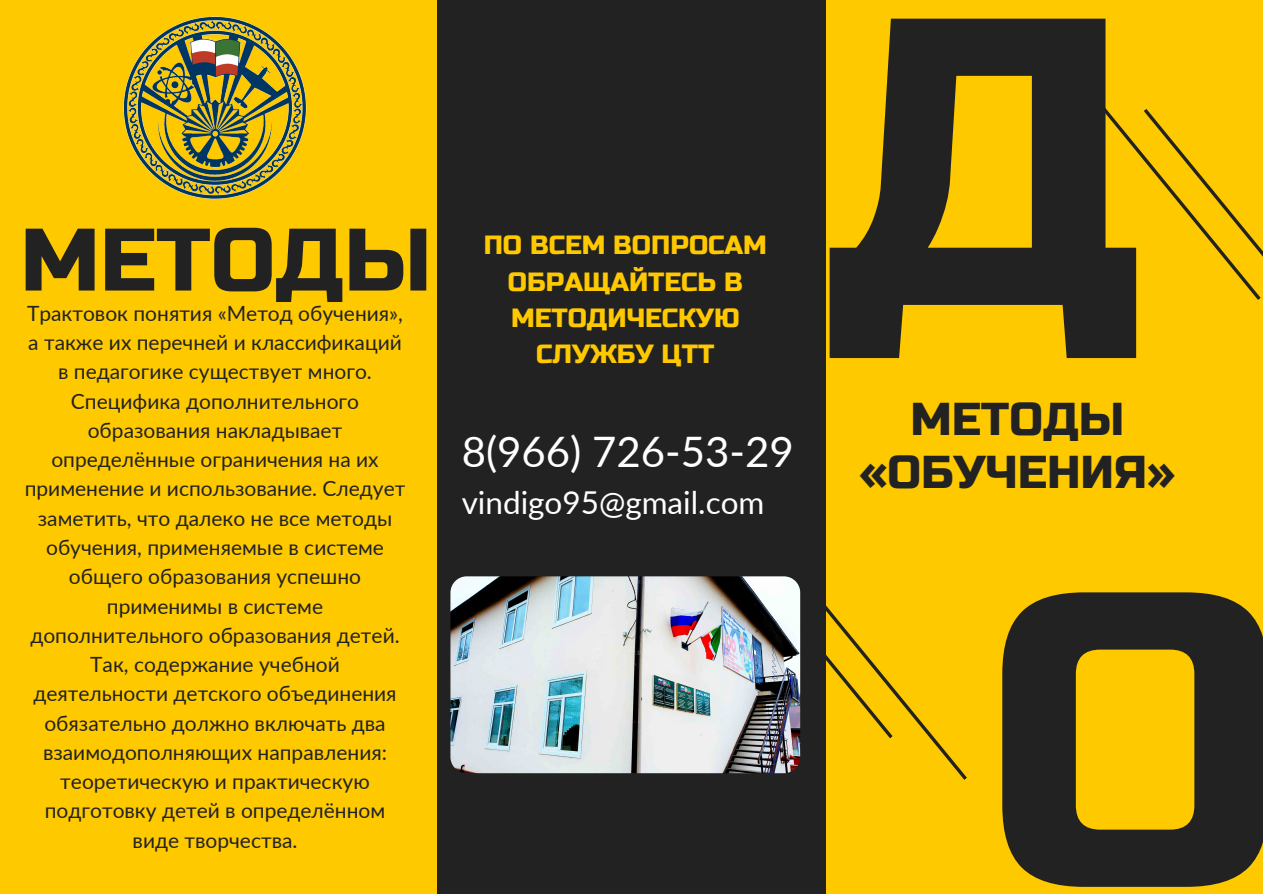
<style>
.page{position:relative;width:1263px;height:894px;background:#fff}
.page>*{position:absolute;margin:0;border:0;box-sizing:border-box;transform-origin:0 0}
.t1{font:408.6px/577.3px "Russo One";color:#222;text-align:center}
.t2{font:88.35px "Russo One";color:#222}
.t3{font:46.05px/52.5px "Russo One";color:#222;text-align:center}
.t4{font:42px "Lato";color:#fff}
.t5{font:31.5px "Lato";color:#fff}
.t6{font:26.25px/36.2px "Russo One";color:#ffc900;text-align:center}
.t7{font:21px/29.2px "Lato";color:#222;text-align:center}
</style>
<div class="page">
<div style="left:0;top:0;width:1263px;height:893px;background:#ffc900"></div>
<svg style="left:1069px;top:67px;width:194px;height:233px"></svg>
<svg style="left:825px;top:505px;width:142px;height:274px"></svg>
<div style="left:437px;top:0;width:388px;height:893px;background:#222"></div>
<img style="left:450px;top:576px;width:350px;height:197px;border-radius:16px">
<img style="left:124px;top:16px;width:183px;height:184px">
<h2 class="t2" style="left:20px;top:208px;width:413px">МЕТОДЫ</h2>
<p class="t7" style="left:25px;top:298px;width:382px">Трактовок понятия «Метод обучения», а также их перечней и классификаций в педагогике существует много.<br>Специфика дополнительного образования накладывает определённые ограничения на их применение и использование. Следует заметить, что далеко не все методы обучения, применяемые в системе общего образования успешно применимы в системе дополнительного образования детей.<br>Так, содержание учебной деятельности детского объединения обязательно должно включать два взаимодополняющих направления: теоретическую и практическую подготовку детей в определённом виде творчества.</p>
<p class="t6" style="left:484px;top:228px;width:285px">ПО ВСЕМ ВОПРОСАМ<br>ОБРАЩАЙТЕСЬ В<br>МЕТОДИЧЕСКУЮ<br>СЛУЖБУ ЦТТ</p>
<h3 class="t4" style="left:462px;top:425px;width:334px">8(966) 726-53-29</h3>
<h3 class="t5" style="left:462px;top:483px;width:304px">vindigo95@gmail.com</h3>
<h1 class="t1" style="left:825px;top:-116px;width:460px">Д<br>О</h1>
<h3 class="t3" style="left:859px;top:394px;width:317px">МЕТОДЫ «ОБУЧЕНИЯ»</h3>
</div>
